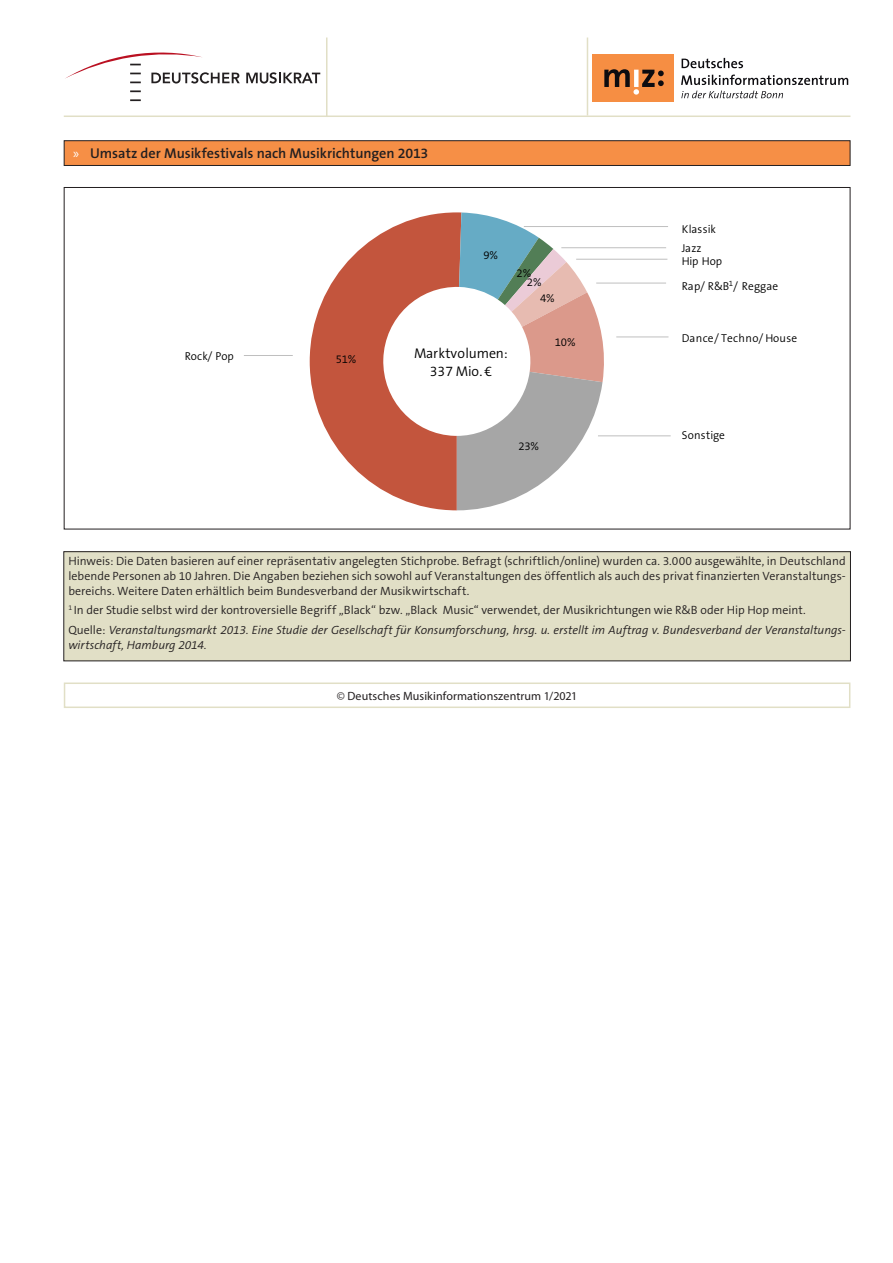
<style>
.page{position:relative;width:893px;height:1263px;background:#fff}
.page>*{position:absolute;margin:0;border:0;box-sizing:border-box;transform-origin:0 0}
.t1{font:600 14.25px "The Sans B W6";color:#231f20}
.t2{font:300 14.1px/17.7px "The Sans B W4";letter-spacing:-.005em;color:#000;text-align:center}
.Hinweis_Einleitung{font:300 12px/15px "The Sans B W4";color:#231f20;text-align:justify}
.Quelle{font:italic 300 12px/15px "The Sans B W4";color:#231f20}
.Text_zentriert_8_PT{font:12px "Myriad Pro";letter-spacing:.01em;color:#231f20}
.t3{font:300 11.55px/9.1px "The Sans B W4";letter-spacing:.015em;color:#000}
.t4{font:300 11.55px/25px "The Sans B W4";letter-spacing:-.005em;color:#000}
.s1{font-family:"Myriad Pro";font-weight:400;color:#fff}
.s2{font-style:normal}
</style>
<div class="page">
<hr style="left:64px;top:115px;width:786px;height:2px;background:#e1dfc6">
<hr style="left:587px;top:38px;width:1px;height:77px;background:#e1dfc6">
<hr style="left:326px;top:38px;width:1px;height:79px;background:#e1dfc6">
<svg style="left:246px;top:72px;width:74px;height:12px"></svg>
<svg style="left:65px;top:52px;width:175px;height:32px"></svg>
<svg style="left:130px;top:90px;width:11px;height:2px"></svg>
<svg style="left:130px;top:99px;width:11px;height:2px"></svg>
<div style="left:592px;top:55px;width:82px;height:47px;background:#f68e43"></div>
<svg style="left:681px;top:75px;width:167px;height:10px"></svg>
<svg style="left:682px;top:58px;width:61px;height:10px"></svg>
<svg style="left:681px;top:91px;width:102px;height:7px"></svg>
<svg style="left:604px;top:69px;width:60px;height:26px"></svg>
<svg style="left:63px;top:140px;width:788px;height:26px;background:#e58644"></svg>
<div style="left:64px;top:552px;width:786px;height:109px;background:#e1dfc6"></div>
<div style="left:63px;top:551px;width:788px;height:110px;border:1px solid #231f20"></div>
<svg style="left:63px;top:682px;width:788px;height:26px"></svg>
<svg style="left:310px;top:212px;width:297px;height:298px"></svg>
<hr style="left:244px;top:355px;width:49px;height:1px;background:#bfbfbf">
<hr style="left:524px;top:226px;width:144px;height:1px;background:#bfbfbf">
<hr style="left:561px;top:247px;width:105px;height:1px;background:#bfbfbf">
<hr style="left:576px;top:259px;width:91px;height:1px;background:#bfbfbf">
<hr style="left:596px;top:283px;width:70px;height:1px;background:#bfbfbf">
<hr style="left:616px;top:336px;width:52px;height:1px;background:#bfbfbf">
<hr style="left:598px;top:435px;width:73px;height:1px;background:#bfbfbf">
<p class="t1" style="left:73px;top:144px;width:357px"><span class="s1">»</span> Umsatz der Musikfestivals nach Musikrichtungen 2013</p>
<p class="t3" style="left:185px;top:351px;width:51px">Rock/ Pop</p>
<p class="t3" style="left:336px;top:355px;width:22px">51%</p>
<p class="t3" style="left:483px;top:250px;width:16px">9%</p>
<p class="t3" style="left:527px;top:268px;width:16px;text-indent:-10px">2%<br>2%</p>
<p class="t3" style="left:540px;top:293px;width:16px">4%</p>
<p class="t2" style="left:414px;top:344px;width:95px">Marktvolumen:<br>337 Mio. €</p>
<p class="t3" style="left:555px;top:338px;width:22px">10%</p>
<p class="t3" style="left:518px;top:441px;width:22px">23%</p>
<p class="t3" style="left:682px;top:219px;width:36px;line-height:19.4px">Klassik<br>Jazz</p>
<p class="t4" style="left:682px;top:248px;width:98px">Hip Hop<br>Rap/ R&amp;B<sup>1</sup>/ Reggae</p>
<p class="t3" style="left:682px;top:334px;width:117px">Dance/ Techno/ House</p>
<p class="t3" style="left:682px;top:431px;width:45px">Sonstige</p>
<p class="Hinweis_Einleitung" style="left:68px;top:554px;width:779px">Hinweis: Die Daten basieren auf einer repräsentativ angelegten Stichprobe. Befragt (schriftlich/online) wurden ca. 3.000 ausgewählte, in Deutschland lebende Personen ab 10 Jahren. Die Angaben beziehen sich sowohl auf Veranstaltungen des öffentlich als auch des privat finanzierten Veranstaltungs&shy;bereichs. Weitere Daten erhältlich beim Bundesverband der Musikwirtschaft.</p>
<p class="Hinweis_Einleitung" style="left:68px;top:603px;width:739px"><sup>1</sup> In der Studie selbst wird der kontroversielle Begriff „Black“ bzw. „Black Music“ verwendet, der Musikrichtungen wie R&amp;B oder Hip Hop meint.</p>
<p class="Quelle" style="left:68px;top:622px;width:779px"><span class="s2">Quelle:</span> Veranstaltungsmarkt 2013. Eine Studie der Gesellschaft für Konsumforschung, hrsg. u. erstellt im Auftrag v. Bundesverband der Veranstaltungs&shy;wirtschaft, Hamburg 2014.</p>
<p class="Text_zentriert_8_PT" style="left:337px;top:688px;width:242px">© Deutsches Musikinformationszentrum 1/2021</p>
</div>
